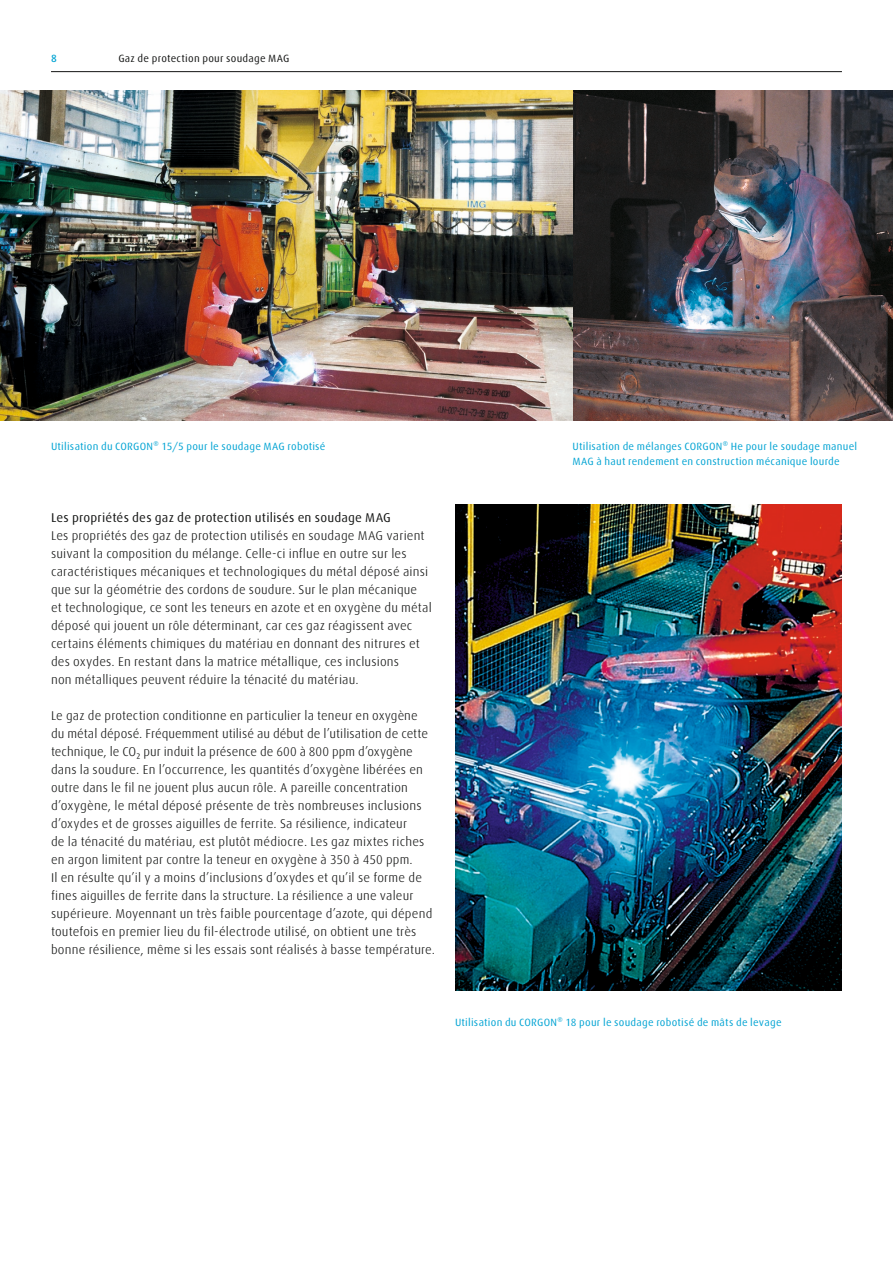
<style>
.page{position:relative;width:893px;height:1263px;background:#fff}
.page>*{position:absolute;margin:0;border:0;box-sizing:border-box;transform-origin:0 0}
.t1{font:300 12.75px/18px "Linde Dax Global";letter-spacing:.01em;color:#131413}
.t2{font:12.75px "Linde Dax Global";letter-spacing:.015em;color:#131413}
.t3{font:10.5px/15px "Linde Dax Global";letter-spacing:.02em;color:#00a3d3}
.t4{font:10.5px "Linde Dax Global";letter-spacing:.02em;color:#131413}
.t5{font:500 10.5px "Linde Dax Global";color:#00a3d3}
</style>
<div class="page">
<img style="left:0;top:90px;width:893px;height:331px">
<img style="left:455px;top:504px;width:387px;height:486px">
<hr style="left:51px;top:71px;width:791px;height:1px;background:#131413">
<p class="t5" style="left:51px;top:52px;width:7px">8</p>
<p class="t4" style="left:118px;top:52px;width:173px">Gaz de protection pour soudage MAG</p>
<p class="t3" style="left:51px;top:439px;width:276px">Utilisation du CORGON® 15/5 pour le soudage MAG robotisé</p>
<p class="t3" style="left:573px;top:439px;width:286px">Utilisation de mélanges CORGON® He pour le soudage manuel<br>MAG à haut rendement en construction mécanique lourde</p>
<p class="t2" style="left:51px;top:510px;width:341px">Les propriétés des gaz de protection utilisés en soudage MAG</p>
<p class="t1" style="left:51px;top:527px;width:382px">Les propriétés des gaz de protection utilisés en soudage MAG varient suivant la composition du mélange. Celle-ci influe en outre sur les caractéristiques mécaniques et technologiques du métal déposé ainsi que sur la géométrie des cordons de soudure. Sur le plan mécanique<br>et technologique, ce sont les teneurs en azote et en oxygène du métal déposé qui jouent un rôle déterminant, car ces gaz réagissent avec certains éléments chimiques du matériau en donnant des nitrures et des oxydes. En restant dans la matrice métallique, ces inclusions<br>non métalliques peuvent réduire la ténacité du matériau.</p>
<p class="t1" style="left:51px;top:707px;width:386px">Le gaz de protection conditionne en particulier la teneur en oxygène<br>du métal déposé. Fréquemment utilisé au début de l’utilisation de cette technique, le CO₂ pur induit la présence de 600 à 800 ppm d’oxygène dans la soudure. En l’occurrence, les quantités d’oxygène libérées en outre dans le fil ne jouent plus aucun rôle. A pareille concentration d’oxygène, le métal déposé présente de très nombreuses inclusions d’oxydes et de grosses aiguilles de ferrite. Sa résilience, indicateur<br>de la ténacité du matériau, est plutôt médiocre. Les gaz mixtes riches en argon limitent par contre la teneur en oxygène à 350 à 450 ppm.<br>Il en résulte qu’il y a moins d’inclusions d’oxydes et qu’il se forme de fines aiguilles de ferrite dans la structure. La résilience a une valeur supérieure. Moyennant un très faible pourcentage d’azote, qui dépend toutefois en premier lieu du fil-électrode utilisé, on obtient une très bonne résilience, même si les essais sont réalisés à basse température.</p>
<p class="t3" style="left:455px;top:1015px;width:328px">Utilisation du CORGON® 18 pour le soudage robotisé de mâts de levage</p>
</div>
